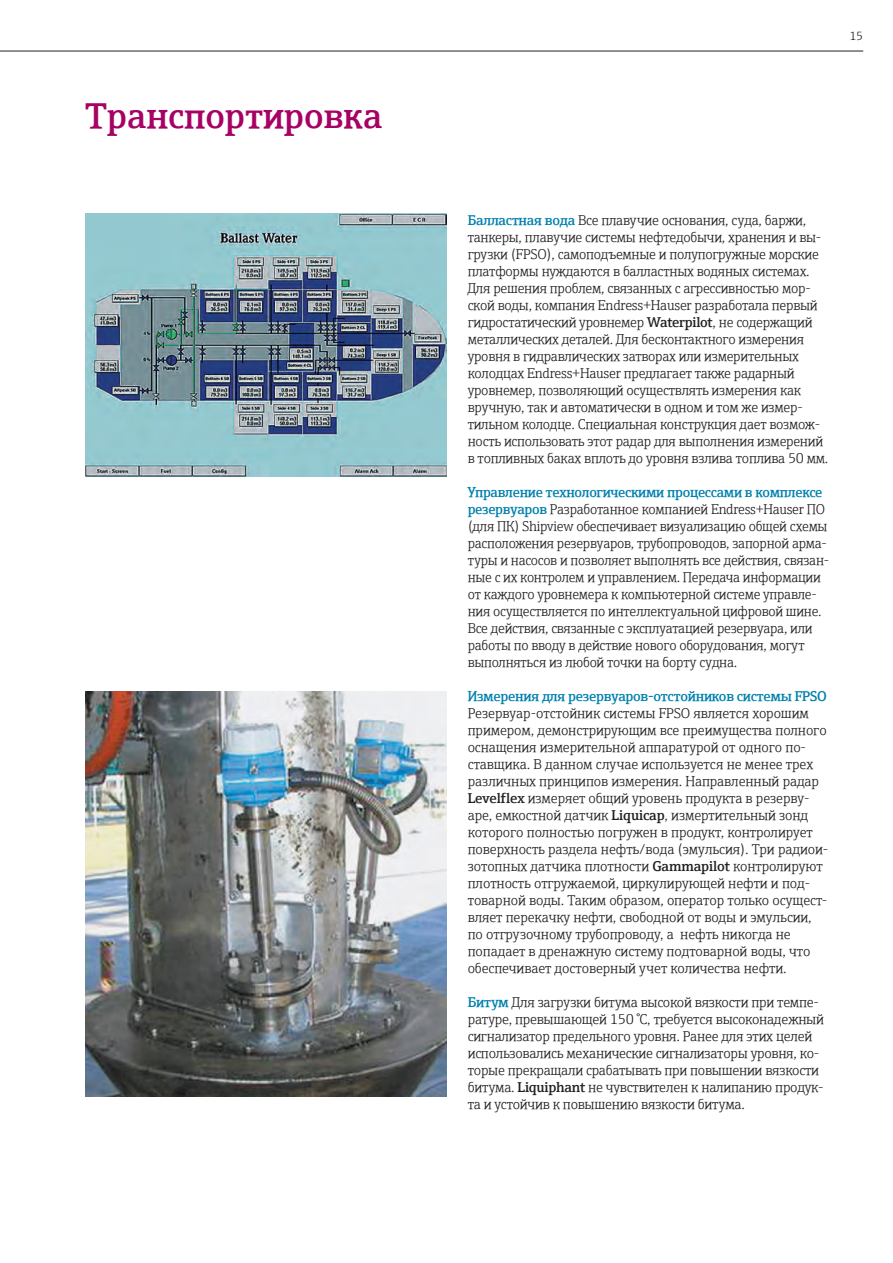
<style>
.page{position:relative;width:893px;height:1263px;background:#fff}
.page>*{position:absolute;margin:0;border:0;box-sizing:border-box;transform-origin:0 0}
.Headline_magenta{font:600 36px "E+H Serif";color:#a70164}
.Body_copy{font:300 14.25px/17px "E+H Serif";letter-spacing:-.02em;color:#231f20}
.t1{font:300 12px "E+H Serif";color:#231f20}
.s1{font-weight:600;color:#0081ad}
.s2{font-weight:600}
</style>
<div class="page">
<hr style="left:0;top:51px;width:863px;height:1px;background:#231f20">
<img style="left:85px;top:691px;width:361px;height:405px">
<img style="left:85px;top:214px;width:361px;height:262px">
<p class="Headline_magenta" style="left:85px;top:88px;width:299px">Транспортировка</p>
<p class="t1" style="left:849px;top:27px;width:15px">15</p>
<p class="Body_copy" style="left:468px;top:211px;width:362px"><span class="s1">Балластная вода</span> Все плавучие основания, суда, баржи, танкеры, плавучие системы нефтедобычи, хранения и вы&shy;грузки (FPSO), самоподъемные и полупогружные морские платформы нуждаются в балластных водяных системах.<br>Для решения проблем, связанных с агрессивностью мор&shy;ской воды, компания Endress+Hauser разработала первый гидростатический уровнемер <span class="s2">Waterpilot</span>, не содержащий металлических деталей. Для бесконтактного измерения уровня в гидравлических затворах или измерительных колодцах Endress+Hauser предлагает также радарный уровнемер, позволяющий осуществлять измерения как вручную, так и автоматически в одном и том же измер&shy;тильном колодце. Специальная конструкция дает возмож&shy;ность использовать этот радар для выполнения измерений в топливных баках вплоть до уровня взлива топлива 50 мм.</p>
<p class="Body_copy" style="left:468px;top:483px;width:363px"><span class="s1">Управление технологическими процессами в комплексе резервуаров</span> Разработанное компанией Endress+Hauser ПО (для ПК) Shipview обеспечивает визуализацию общей схемы расположения резервуаров, трубопроводов, запорной арма&shy;туры и насосов и позволяет выполнять все действия, связан&shy;ные с их контролем и управлением. Передача информации от каждого уровнемера к компьютерной системе управле&shy;ния осуществляется по интеллектуальной цифровой шине.<br>Все действия, связанные с эксплуатацией резервуара, или работы по вводу в действие нового оборудования, могут выполняться из любой точки на борту судна.</p>
<p class="Body_copy" style="left:468px;top:687px;width:362px"><span class="s1">Измерения для резервуаров-отстойников системы FPSO </span>Резервуар-отстойник системы FPSO является хорошим примером, демонстрирующим все преимущества полного оснащения измерительной аппаратурой от одного по&shy;ставщика. В данном случае используется не менее трех различных принципов измерения. Направленный радар <span class="s2">Levelflex</span> измеряет общий уровень продукта в резерву&shy;аре, емкостной датчик <span class="s2">Liquicap</span>, измертительный зонд которого полностью погружен в продукт, контролирует поверхность раздела нефть/вода (эмульсия). Три радиои&shy;зотопных датчика плотности <span class="s2">Gammapilot</span> контролируют плотность отгружаемой, циркулирующей нефти и под&shy;товарной воды. Таким образом, оператор только осущест&shy;вляет перекачку нефти, свободной от воды и эмульсии, по отгрузочному трубопроводу, а нефть никогда не попадает в дренажную систему подтоварной воды, что обеспечивает достоверный учет количества нефти.</p>
<p class="Body_copy" style="left:468px;top:993px;width:358px"><span class="s1">Битум</span> Для загрузки битума высокой вязкости при темпе&shy;ратуре, превышающей 150 °C, требуется высоконадежный сигнализатор предельного уровня. Ранее для этих целей использовались механические сигнализаторы уровня, ко&shy;торые прекращали срабатывать при повышении вязкости битума. <span class="s2">Liquiphant</span> не чувствителен к налипанию продук&shy;та и устойчив к повышению вязкости битума.</p>
</div>
